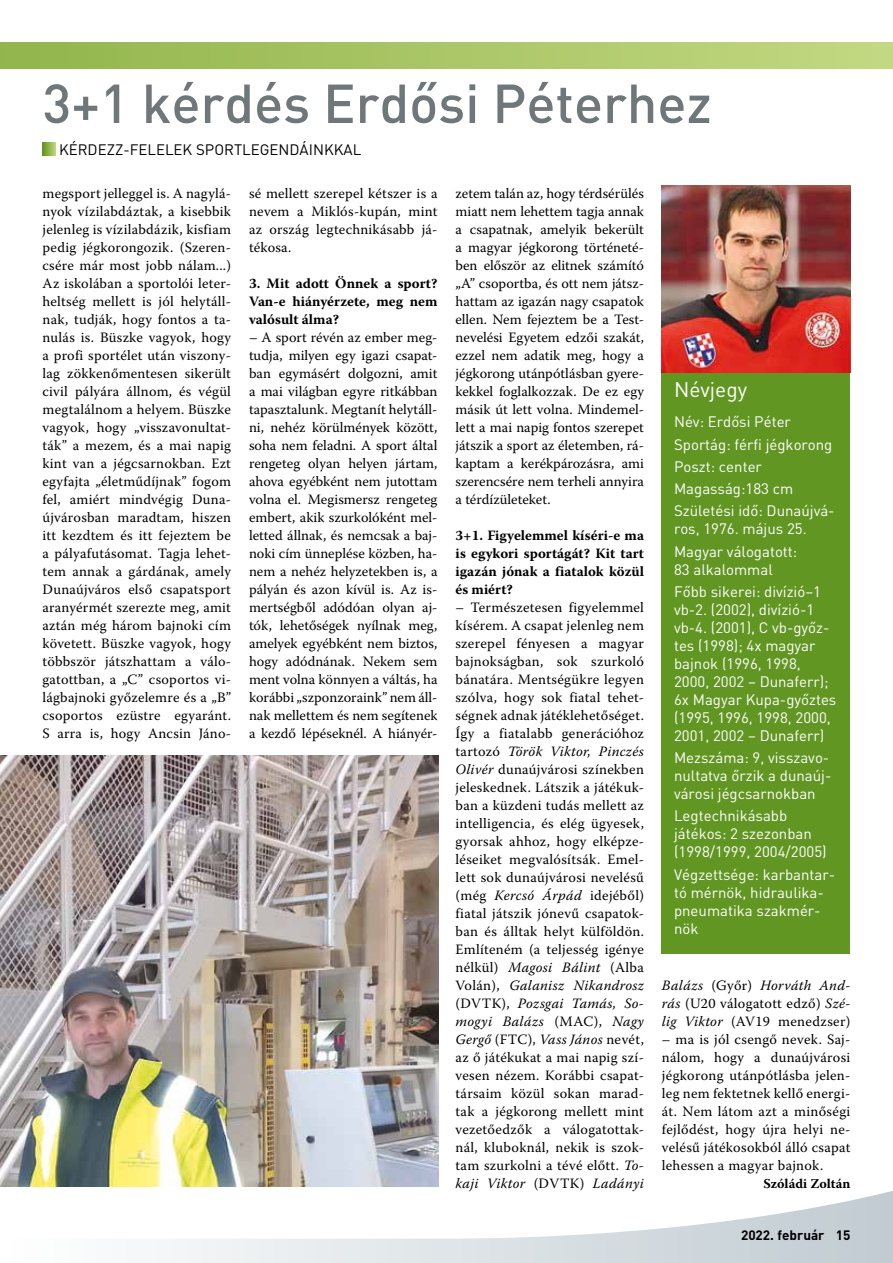
<style>
.page{position:relative;width:893px;height:1263px;background:#fff}
.page>*{position:absolute;margin:0;border:0;box-sizing:border-box;transform-origin:0 0}
.t1{font:500 54px "DIN";color:#70777a}
.t2{font:21px "DIN";color:#fff}
.t3{font:15px/18px "DIN";color:#fff}
.t4{font:15px "DIN";color:#000}
.t5{font:14.25px/18px "Warnock Pro";letter-spacing:.015em;color:#000;text-align:justify}
.t6{font:700 14.25px/18px "Warnock Pro";color:#000;text-align:justify}
.t7{font:700 13.5px "DIN";color:#000}
.t8{font:700 13.5px "Warnock Pro";color:#000}
.s1{font-style:italic}
</style>
<div class="page">
<div style="left:0;top:43px;width:893px;height:25px;background:linear-gradient(to right,#92b54c,#c3d882)"></div>
<svg style="left:43px;top:142px;width:12px;height:13px"></svg>
<div style="left:661px;top:369px;width:189px;height:584px;background:#629623"></div>
<img style="left:661px;top:185px;width:189px;height:187px">
<img style="left:0;top:755px;width:438px;height:431px">
<svg style="left:158px;top:1191px;width:735px;height:72px"></svg>
<h1 class="t1" style="left:43px;top:67px;width:671px">3+1 kérdés Erdősi Péterhez</h1>
<p class="t4" style="left:59px;top:140px;width:304px">KÉRDEZZ-FELELEK SPORTLEGENDÁINKKAL</p>
<p class="t5" style="left:43px;top:184px;width:190px">megsport jelleggel is. A nagylá&shy;nyok vízilabdáztak, a kisebbik jelenleg is vízilabdázik, kisfiam pedig jégkorongozik. (Szeren&shy;csére már most jobb nálam...)<br>Az iskolában a sportolói leter&shy;heltség mellett is jól helytáll&shy;nak, tudják, hogy fontos a ta&shy;nulás is. Büszke vagyok, hogy a profi sportélet után viszony&shy;lag zökkenőmentesen sikerült civil pályára állnom, és végül megtalálnom a helyem. Büszke vagyok, hogy „visszavonultat&shy;ták” a mezem, és a mai napig kint van a jégcsarnokban. Ezt egyfajta „életműdíjnak” fogom fel, amiért mindvégig Duna&shy;újvárosban maradtam, hiszen itt kezdtem és itt fejeztem be a pályafutásomat. Tagja lehet&shy;tem annak a gárdának, amely Dunaújváros első csapatsport aranyérmét szerezte meg, amit aztán még három bajnoki cím követett. Büszke vagyok, hogy többször játszhattam a válo&shy;gatottban, a „C” csoportos vi&shy;lágbajnoki győzelemre és a „B” csoportos ezüstre egyaránt.<br>S arra is, hogy Ancsin Jáno-</p>
<p class="t5" style="left:249px;top:184px;width:190px">sé mellett szerepel kétszer is a nevem a Miklós-kupán, mint az ország legtechnikásabb já&shy;tékosa.</p>
<p class="t6" style="left:249px;top:274px;width:190px">3. Mit adott Önnek a sport?<br>Van-e hiányérzete, meg nem valósult álma?</p>
<p class="t5" style="left:249px;top:328px;width:190px">– A sport révén az ember meg&shy;tudja, milyen egy igazi csapat&shy;ban egymásért dolgozni, amit a mai világban egyre ritkábban tapasztalunk. Megtanít helytáll&shy;ni, nehéz körülmények között, soha nem feladni. A sport által rengeteg olyan helyen jártam, ahova egyébként nem jutottam volna el. Megismersz rengeteg embert, akik szurkolóként mel&shy;letted állnak, és nemcsak a baj&shy;noki cím ünneplése közben, ha&shy;nem a nehéz helyzetekben is, a pályán és azon kívül is. Az is&shy;mertségből adódóan olyan aj&shy;tók, lehetőségek nyílnak meg, amelyek egyébként nem biztos, hogy adódnának. Nekem sem ment volna könnyen a váltás, ha korábbi „szponzoraink” nem áll&shy;nak mellettem és nem segítenek a kezdő lépéseknél. A hiányér-</p>
<p class="t5" style="left:455px;top:184px;width:190px">zetem talán az, hogy térdsérülés miatt nem lehettem tagja annak a csapatnak, amelyik bekerült a magyar jégkorong történeté&shy;ben először az elitnek számító „A” csoportba, és ott nem játsz&shy;hattam az igazán nagy csapatok ellen. Nem fejeztem be a Test&shy;nevelési Egyetem edzői szakát, ezzel nem adatik meg, hogy a jégkorong utánpótlásban gyere&shy;kekkel foglalkozzak. De ez egy másik út lett volna. Mindemel&shy;lett a mai napig fontos szerepet játszik a sport az életemben, rá&shy;kaptam a kerékpározásra, ami szerencsére nem terheli annyira a térdízületeket.</p>
<p class="t6" style="left:455px;top:526px;width:190px">3+1. Figyelemmel kíséri-e ma is egykori sportágát? Kit tart igazán jónak a fiatalok közül és miért?</p>
<p class="t5" style="left:455px;top:598px;width:190px">– Természetesen figyelemmel kísérem. A csapat jelenleg nem szerepel fényesen a magyar bajnokságban, sok szurkoló bánatára. Mentségükre legyen szólva, hogy sok fiatal tehet&shy;ségnek adnak játéklehetőséget.<br>Így a fiatalabb generációhoz tartozó <span class="s1">Török Viktor, Pinczés Olivér</span> dunaújvárosi színekben jeleskednek. Látszik a játékuk&shy;ban a küzdeni tudás mellett az intelligencia, és elég ügyesek, gyorsak ahhoz, hogy elképze&shy;léseiket megvalósítsák. Emel&shy;lett sok dunaújvárosi nevelésű (még <span class="s1">Kercsó Árpád</span> idejéből) fiatal játszik jónevű csapatok&shy;ban és álltak helyt külföldön.<br>Említeném (a teljesség igénye nélkül) <span class="s1">Magosi Bálint</span> (Alba Volán), <span class="s1">Galanisz Nikandrosz </span>(DVTK), <span class="s1">Pozsgai Tamás, So&shy;mogyi Balázs</span> (MAC), <span class="s1">Nagy Gergő</span> (FTC), <span class="s1">Vass János</span> nevét, az ő játékukat a mai napig szí&shy;vesen nézem. Korábbi csapat&shy;társaim közül sokan marad&shy;tak a jégkorong mellett mint vezetőedzők a válogatottak&shy;nál, kluboknál, nekik is szok&shy;tam szurkolni a tévé előtt. <span class="s1">To&shy;kaji Viktor</span> (DVTK) <span class="s1">Ladányi</span></p>
<h2 class="t2" style="left:674px;top:375px;width:75px">Névjegy</h2>
<p class="t3" style="left:674px;top:410px;width:162px;line-height:22.2px">Név: Erdősi Péter<br>Sportág: férfi jégkorong<br>Poszt: center<br>Magasság:183 cm<br>Születési idő: Dunaújvá-</p>
<p class="t3" style="left:674px;top:517px;width:134px;line-height:22.2px">ros, 1976. május 25.<br>Magyar válogatott:</p>
<p class="t3" style="left:674px;top:558px;width:148px;line-height:22.2px">83 alkalommal<br>Főbb sikerei: divízió–1</p>
<p class="t3" style="left:674px;top:600px;width:164px">vb-2. (2002), divízió-1 vb-4. (2001), C vb-győz&shy;tes (1998); 4x magyar bajnok (1996, 1998,<br>2000, 2002 – Dunaferr);<br>6x Magyar Kupa-győztes (1995, 1996, 1998, 2000,<br>2001, 2002 – Dunaferr)</p>
<p class="t3" style="left:674px;top:748px;width:159px">Mezszáma: 9, visszavo&shy;nultatva őrzik a dunaúj&shy;városi jégcsarnokban</p>
<p class="t3" style="left:674px;top:806px;width:154px">Legtechnikásabb játékos: 2 szezonban (1998/1999, 2004/2005)</p>
<p class="t3" style="left:674px;top:865px;width:163px">Végzettsége: karbantar&shy;tó mérnök, hidraulika&shy;pneumatika szakmér&shy;nök</p>
<p class="t5" style="left:662px;top:976px;width:190px"><span class="s1">Balázs</span> (Győr) <span class="s1">Horváth And&shy;rás</span> (U20 válogatott edző) <span class="s1">Szé&shy;lig Viktor</span> (AV19 menedzser)</p>
<p class="t5" style="left:662px;top:1030px;width:190px">– ma is jól csengő nevek. Saj&shy;nálom, hogy a dunaújvárosi jégkorong utánpótlásba jelen&shy;leg nem fektetnek kellő energi&shy;át. Nem látom azt a minőségi fejlődést, hogy újra helyi ne&shy;velésű játékosokból álló csapat lehessen a magyar bajnok.</p>
<p class="t8" style="left:763px;top:1175px;width:89px">Szóládi Zoltán</p>
<p class="t7" style="left:741px;top:1225px;width:111px">2022. február 15</p>
</div>
